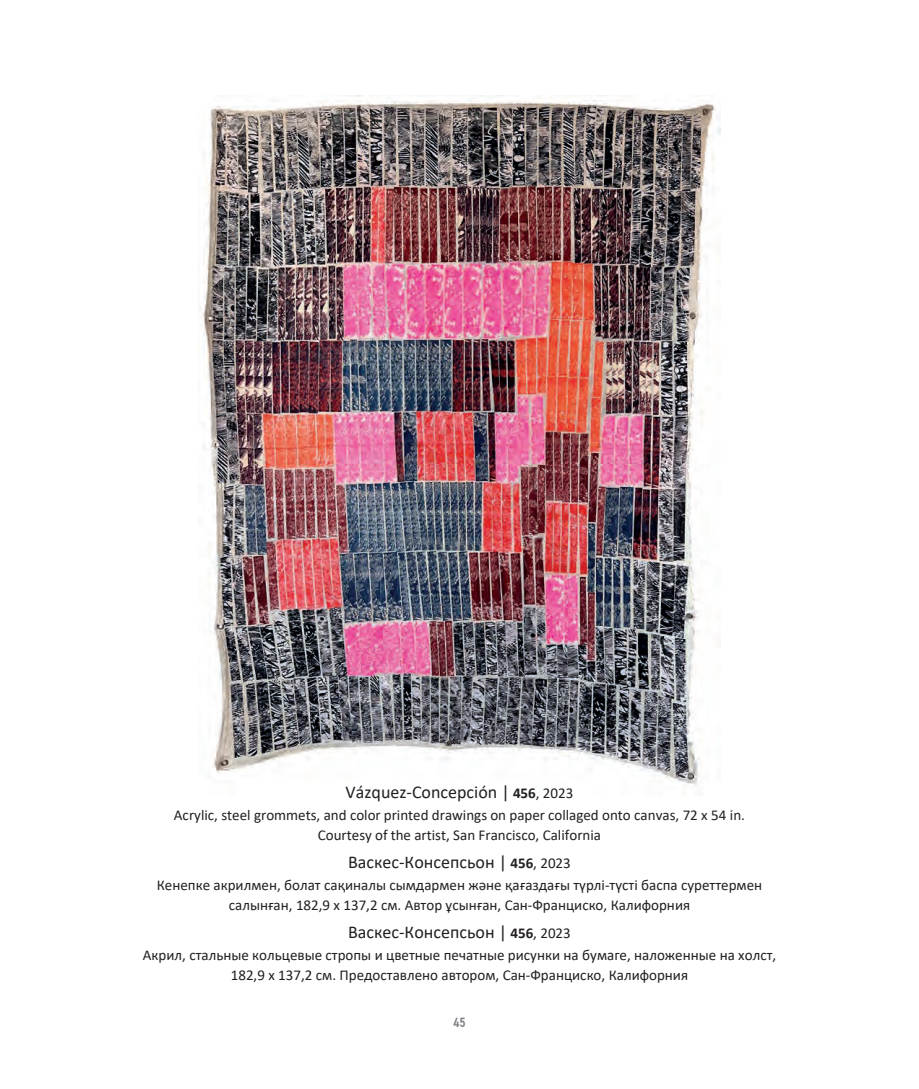
<style>
.page{position:relative;width:919px;height:1089px;background:#fff}
.page>*{position:absolute;margin:0;border:0;box-sizing:border-box;transform-origin:0 0}
.t1{font:18px "Calibri";color:#231f20}
.t2{font:15px/20.4px "Calibri";color:#231f20;text-align:center}
.t3{font:600 condensed 13.5px "DIN2014";color:#808285}
.s1{font-weight:700;font-size:15px}
.s2{font-size:15px}
</style>
<div class="page">
<img style="left:200px;top:95px;width:520px;height:691px">
<p class="t1" style="left:345px;top:779px;width:229px">Vázquez-Concepción | <span class="s1">456</span><span class="s2">, 2023</span></p>
<p class="t2" style="left:174px;top:804px;width:572px">Acrylic, steel grommets, and color printed drawings on paper collaged onto canvas, 72 x 54 in.<br>Courtesy of the artist, San Francisco, California</p>
<p class="t1" style="left:348px;top:849px;width:224px">Васкес-Консепсьон | <span class="s1">456</span><span class="s2">, 2023</span></p>
<p class="t2" style="left:157px;top:874px;width:607px">Кенепке акрилмен, болат сақиналы сымдармен және қағаздағы түрлі-түсті баспа суреттермен салынған, 182,9 x 137,2 см. Автор ұсынған, Сан-Франциско, Калифорния</p>
<p class="t1" style="left:348px;top:920px;width:224px">Васкес-Консепсьон | <span class="s1">456</span><span class="s2">, 2023</span></p>
<p class="t2" style="left:143px;top:944px;width:634px">Акрил, стальные кольцевые стропы и цветные печатные рисунки на бумаге, наложенные на холст,<br>182,9 x 137,2 см. Предоставлено автором, Сан-Франциско, Калифорния</p>
<p class="t3" style="left:453px;top:1013px;width:14px">45</p>
</div>
